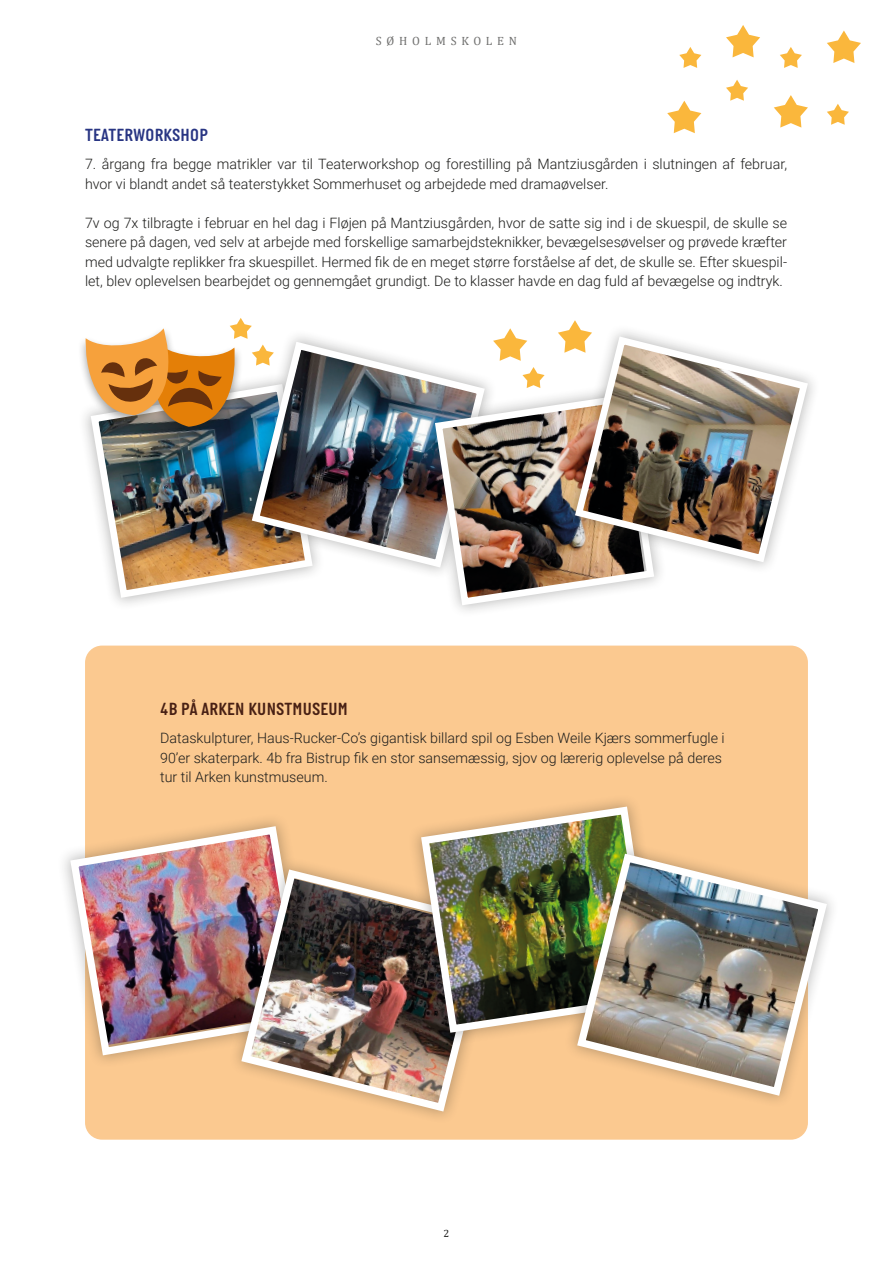
<style>
.page{position:relative;width:893px;height:1263px;background:#fff}
.page>*{position:absolute;margin:0;border:0;box-sizing:border-box;transform-origin:0 0}
.Mellemrubrik{font:600 18px "Italian Plate No 1";letter-spacing:.02em;color:#482014}
.Brød{font:600 18px "Italian Plate No 1";letter-spacing:.02em;color:#283583}
.Brød-2{font:300 14.25px/19.5px "Roboto";color:#1d1d1b}
.t1{font:12px "Cambria";letter-spacing:.4em;color:#70706f}
.t2{font:10.5px "Cambria";color:#1d1d1b}
</style>
<div class="page">
<div style="left:85px;top:646px;width:723px;height:494px;background:#fbc990;border-radius:17px"></div>
<img style="left:87px;top:439px;width:184px;height:163px">
<div style="left:239px;top:329px;width:258px;height:251px;background:#1d1d1b;opacity:.3"></div>
<img style="left:248px;top:338px;width:241px;height:233px">
<div style="left:422px;top:381px;width:245px;height:237px;background:#1d1d1b;opacity:.3"></div>
<img style="left:431px;top:391px;width:227px;height:218px">
<div style="left:562px;top:324px;width:259px;height:251px;background:#1d1d1b;opacity:.3"></div>
<img style="left:571px;top:332px;width:241px;height:234px">
<div style="left:57px;top:812px;width:265px;height:256px;background:#1d1d1b;opacity:.3"></div>
<img style="left:66px;top:822px;width:246px;height:237px">
<div style="left:228px;top:856px;width:276px;height:269px;background:#1d1d1b;opacity:.3"></div>
<img style="left:237px;top:865px;width:258px;height:251px">
<div style="left:407px;top:793px;width:262px;height:253px;background:#1d1d1b;opacity:.3"></div>
<img style="left:417px;top:802px;width:243px;height:235px">
<div style="left:564px;top:840px;width:276px;height:269px;background:#1d1d1b;opacity:.3"></div>
<img style="left:573px;top:849px;width:258px;height:251px">
<svg style="left:827px;top:31px;width:34px;height:32px"></svg>
<svg style="left:827px;top:104px;width:22px;height:21px"></svg>
<div style="left:78px;top:326px;width:165px;height:113px;background:#1d1d1b;opacity:.4"></div>
<svg style="left:774px;top:95px;width:34px;height:33px"></svg>
<svg style="left:780px;top:47px;width:22px;height:21px"></svg>
<svg style="left:522px;top:367px;width:23px;height:21px"></svg>
<svg style="left:726px;top:25px;width:34px;height:32px"></svg>
<svg style="left:726px;top:80px;width:22px;height:21px"></svg>
<svg style="left:667px;top:101px;width:34px;height:32px"></svg>
<svg style="left:679px;top:47px;width:22px;height:21px"></svg>
<svg style="left:493px;top:328px;width:34px;height:33px"></svg>
<svg style="left:558px;top:320px;width:34px;height:33px"></svg>
<svg style="left:82px;top:318px;width:192px;height:109px"></svg>
<p class="t1" style="left:376px;top:34px;width:143px">SØHOLMSKOLEN</p>
<p class="Brød" style="left:85px;top:125px;width:124px">TEATERWORKSHOP</p>
<p class="Brød-2" style="left:85px;top:154px;width:704px">7. årgang fra begge matrikler var til Teaterworkshop og forestilling på Mantziusgården i slutningen af februar, hvor vi blandt andet så teaterstykket Sommerhuset og arbejdede med dramaøvelser.</p>
<p class="Brød-2" style="left:85px;top:212px;width:703px;text-align:justify">7v og 7x tilbragte i februar en hel dag i Fløjen på Mantziusgården, hvor de satte sig ind i de skuespil, de skulle se senere på dagen, ved selv at arbejde med forskellige samarbejdsteknikker, bevægelsesøvelser og prøvede kræfter med udvalgte replikker fra skuespillet. Hermed fik de en meget større forståelse af det, de skulle se. Efter skuespil&shy;let, blev oplevelsen bearbejdet og gennemgået grundigt. De to klasser havde en dag fuld af bevægelse og indtryk.</p>
<p class="Mellemrubrik" style="left:160px;top:699px;width:189px">4B PÅ ARKEN KUNSTMUSEUM</p>
<p class="Brød-2" style="left:160px;top:728px;width:566px">Dataskulpturer, Haus-Rucker-Co’s gigantisk billard spil og Esben Weile Kjærs sommerfugle i<br>90’er skaterpark. 4b fra Bistrup fik en stor sansemæssig, sjov og lærerig oplevelse på deres tur til Arken kunstmuseum.</p>
<p class="t2" style="left:444px;top:1227px;width:7px">2</p>
</div>
